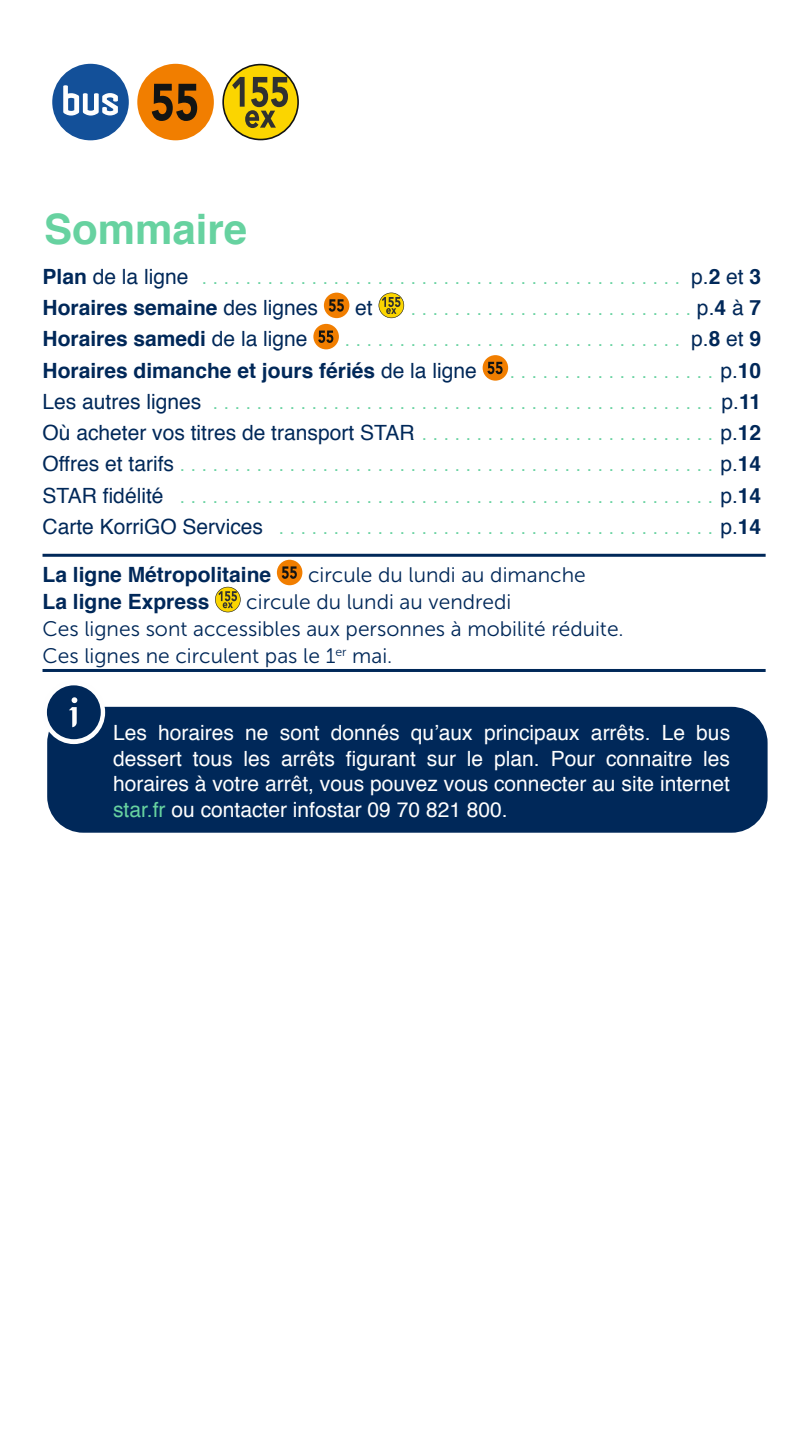
<style>
.page{position:relative;width:808px;height:1446px;background:#fff}
.page>*{position:absolute;margin:0;border:0;box-sizing:border-box;transform-origin:0 0}
.t1{font:700 42px "Helvetica";color:#67d2a0}
.t2{font:21px/25.5px "Helvetica";color:#fefefe;text-align:justify}
.t3{font:21px/27px "Museo Sans 300";color:#002859}
.t4{font:700 21px "Helvetica";color:#002859}
.t5{font:21px "Helvetica";color:#002859}
.t6{font:18px/31.2px "Museo Sans 500";color:#67d2a0;text-align:right}
.s1{font-family:"Helvetica";font-weight:700;font-size:21px;color:#002859}
.s2{font-family:"Helvetica";font-size:21px;color:#002859}
.s3{font-weight:400}
.s4{font-family:"Museo Sans 500";font-size:18px;color:#67d2a0}
.s5{font-weight:700}
.s6{color:#67d2a0}
</style>
<div class="page">
<div style="left:52px;top:64px;width:77px;height:76px;background:#135099;border-radius:50%"></div>
<svg style="left:63px;top:85px;width:55px;height:31px"></svg>
<div style="left:137px;top:64px;width:77px;height:76px;background:#f17e00;border-radius:50%"></div>
<svg style="left:152px;top:84px;width:45px;height:37px"></svg>
<svg style="left:222px;top:64px;width:77px;height:76px"></svg>
<hr style="left:43px;top:554px;width:723px;height:3px;background:#002859">
<hr style="left:43px;top:669px;width:723px;height:3px;background:#002859">
<div style="left:324px;top:293px;width:25px;height:25px;background:#f17e00;border-radius:50%"></div>
<svg style="left:329px;top:299px;width:15px;height:13px"></svg>
<svg style="left:379px;top:293px;width:25px;height:25px"></svg>
<div style="left:313px;top:324px;width:26px;height:25px;background:#f17e00;border-radius:50%"></div>
<svg style="left:318px;top:330px;width:15px;height:13px"></svg>
<div style="left:483px;top:355px;width:25px;height:26px;background:#f17e00;border-radius:50%"></div>
<svg style="left:487px;top:362px;width:16px;height:12px"></svg>
<div style="left:277px;top:560px;width:25px;height:25px;background:#f17e00;border-radius:50%"></div>
<svg style="left:282px;top:566px;width:15px;height:13px"></svg>
<svg style="left:215px;top:587px;width:26px;height:25px"></svg>
<div style="left:47px;top:707px;width:720px;height:126px;background:#002859;border-radius:36px"></div>
<div style="left:43px;top:680px;width:62px;height:64px;background:#fefefe;border-radius:50%"></div>
<svg style="left:47px;top:685px;width:54px;height:54px"></svg>
<p class="t1" style="left:44px;top:195px;width:205px">Sommaire</p>
<p class="t6" style="left:43px;top:262px;width:720px"><span class="s1">Plan</span> <span class="s2">de la ligne</span> . . . . . . . . . . . . . . . . . . . . . . . . . . . . . . . . . . . . . . . . . . . . <span class="s2">p.</span><span class="s1">2</span> <span class="s2">et</span> <span class="s1">3</span></p>
<p class="t4" style="left:43px;top:291px;width:277px">Horaires semaine <span class="s3">des lignes</span></p>
<p class="t5" style="left:355px;top:292px;width:19px">et</p>
<p class="t6" style="left:411px;top:293px;width:352px">. . . . . . . . . . . . . . . . . . . . . . . . . . <span class="s2">p.</span><span class="s1">4</span> <span class="s2">à</span> <span class="s1">7</span></p>
<p class="t4" style="left:43px;top:322px;width:266px">Horaires samedi <span class="s3">de la ligne</span></p>
<p class="t6" style="left:345px;top:325px;width:418px">. . . . . . . . . . . . . . . . . . . . . . . . . . . . . . . <span class="s2">p.</span><span class="s1">8</span> <span class="s2">et</span> <span class="s1">9</span></p>
<p class="t4" style="left:43px;top:353px;width:436px">Horaires dimanche et jours fériés <span class="s3">de la ligne</span></p>
<p class="t6" style="left:43px;top:356px;width:720px">. . . . . . . . . . . . . . . . . . . <span class="s2">p.</span><span class="s1">10<br></span><span class="s2">Les autres lignes</span> . . . . . . . . . . . . . . . . . . . . . . . . . . . . . . . . . . . . . . . . . . . . . . <span class="s2">p.</span><span class="s1">11</span></p>
<p class="t5" style="left:43px;top:417px;width:720px">Où acheter vos titres de transport STAR <span class="s4">. . . . . . . . . . . . . . . . . . . . . . . . . . .</span> p.<span class="s5">12</span></p>
<p class="t6" style="left:43px;top:450px;width:720px;text-align:justify"><span class="s2">Offres et tarifs</span> . . . . . . . . . . . . . . . . . . . . . . . . . . . . . . . . . . . . . . . . . . . . . . . . . <span class="s2">p.</span><span class="s1">14<br></span><span class="s2">STAR fidélité</span> . . . . . . . . . . . . . . . . . . . . . . . . . . . . . . . . . . . . . . . . . . . . . . . . . <span class="s2">p.</span><span class="s1">14<br></span><span class="s2">Carte KorriGO Services</span> . . . . . . . . . . . . . . . . . . . . . . . . . . . . . . . . . . . . . . . . <span class="s2">p.</span><span class="s1">14</span></p>
<p class="t4" style="left:43px;top:558px;width:230px">La ligne Métropolitaine</p>
<p class="t3" style="left:308px;top:562px;width:279px">circule du lundi au dimanche</p>
<p class="t4" style="left:43px;top:585px;width:168px">La ligne Express</p>
<p class="t3" style="left:43px;top:589px;width:583px;text-indent:204px">circule du lundi au vendredi<br>Ces lignes sont accessibles aux personnes à mobilité réduite.<br>Ces lignes ne circulent pas le 1<sup>er</sup> mai.</p>
<p class="t2" style="left:113px;top:720px;width:618px">Les horaires ne sont donnés qu’aux principaux arrêts. Le bus dessert tous les arrêts figurant sur le plan. Pour connaitre les horaires à votre arrêt, vous pouvez vous connecter au site internet <span class="s6">star.fr</span> ou contacter infostar 09 70 821 800.</p>
</div>
